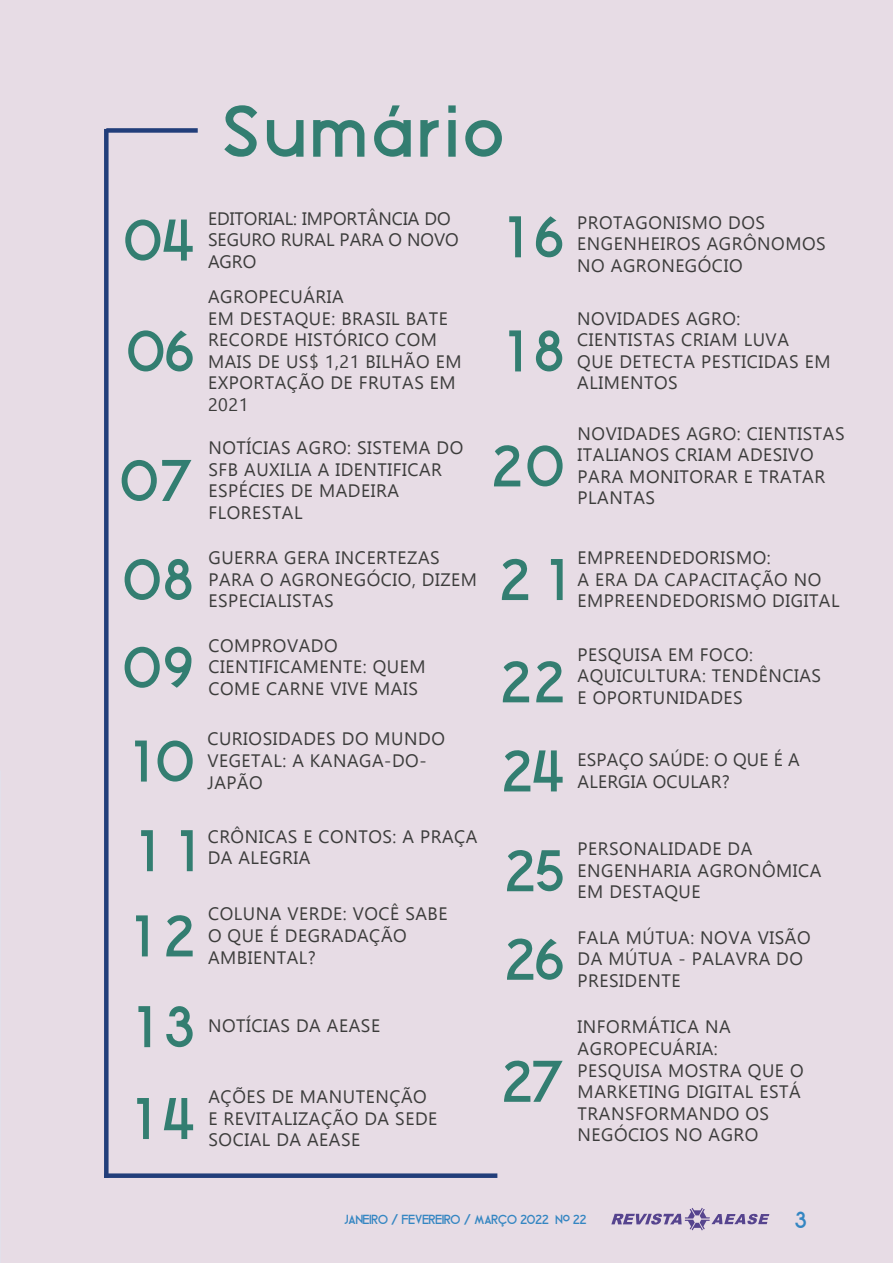
<style>
.page{position:relative;width:893px;height:1263px;background:#e7dce5}
.page>*{position:absolute;margin:0;border:0;box-sizing:border-box;transform-origin:0 0}
.t1{font:75px "Blissful Thinking";letter-spacing:.08em;color:#337e71}
.t2{font:60px/110.9px "Blissful Thinking";letter-spacing:.04em;color:#337e71}
.t3{font:24px "Blissful Thinking";color:#0085cd}
.t4{font:18px/21.6px "Ebrima";letter-spacing:.03em;color:#3c3c3b}
.t5{font:18px/21.6px "Ebrima";color:#3c3c3b}
.t6{font:18px/21.6px "Ebrima";letter-spacing:.01em;color:#3c3c3b}
.t7{font:13.5px "Blissful Thinking";color:#0085cd}
</style>
<div class="page">
<div style="left:106px;top:128px;width:92px;height:5px;background:#223e7a"></div>
<div style="left:104px;top:1173px;width:393px;height:5px;background:#223e7a"></div>
<div style="left:104px;top:129px;width:5px;height:1049px;background:#223e7a"></div>
<h1 class="t1" style="left:224px;top:89px;width:283px">Sumário</h1>
<h2 class="t2" style="left:125px;top:184px;width:72px">04<br>06</h2>
<h2 class="t2" style="left:122px;top:424px;width:74px">07</h2>
<h2 class="t2" style="left:125px;top:535px;width:71px;line-height:87.8px">08<br>09</h2>
<p class="t5" style="left:208px;top:207px;width:252px">EDITORIAL: IMPORTÂNCIA DO<br>SEGURO RURAL PARA O NOVO<br>AGRO</p>
<p class="t4" style="left:208px;top:285px;width:255px">AGROPECUÁRIA<br>EM DESTAQUE: BRASIL BATE<br>RECORDE HISTÓRICO COM<br>MAIS DE US$ 1,21 BILHÃO EM<br>EXPORTAÇÃO DE FRUTAS EM<br>2021</p>
<p class="t4" style="left:208px;top:436px;width:256px">NOTÍCIAS AGRO: SISTEMA DO<br>SFB AUXILIA A IDENTIFICAR<br>ESPÉCIES DE MADEIRA<br>FLORESTAL</p>
<p class="t4" style="left:208px;top:546px;width:270px">GUERRA GERA INCERTEZAS<br>PARA O AGRONEGÓCIO, DIZEM<br>ESPECIALISTAS</p>
<p class="t4" style="left:208px;top:634px;width:219px">COMPROVADO<br>CIENTIFICAMENTE: QUEM<br>COME CARNE VIVE MAIS</p>
<h2 class="t2" style="left:135px;top:705px;width:62px">10</h2>
<h2 class="t2" style="left:141px;top:795px;width:56px">1 1</h2>
<h2 class="t2" style="left:136px;top:880px;width:61px">1 2</h2>
<p class="t4" style="left:207px;top:728px;width:239px">CURIOSIDADES DO MUNDO<br>VEGETAL: A KANAGA-DO-<br>JAPÃO</p>
<p class="t4" style="left:208px;top:825px;width:271px">CRÔNICAS E CONTOS: A PRAÇA<br>DA ALEGRIA</p>
<p class="t4" style="left:208px;top:902px;width:241px">COLUNA VERDE: VOCÊ SABE<br>O QUE É DEGRADAÇÃO<br>AMBIENTAL?</p>
<h2 class="t2" style="left:138px;top:971px;width:59px">13</h2>
<p class="t4" style="left:208px;top:1014px;width:174px">NOTÍCIAS DA AEASE</p>
<h2 class="t2" style="left:137px;top:1062px;width:60px">14</h2>
<p class="t4" style="left:208px;top:1085px;width:230px">AÇÕES DE MANUTENÇÃO<br>E REVITALIZAÇÃO DA SEDE<br>SOCIAL DA AEASE</p>
<h2 class="t2" style="left:509px;top:181px;width:57px">16</h2>
<p class="t4" style="left:577px;top:211px;width:250px">PROTAGONISMO DOS<br>ENGENHEIROS AGRÔNOMOS<br>NO AGRONEGÓCIO</p>
<h2 class="t2" style="left:509px;top:295px;width:57px">18</h2>
<h2 class="t2" style="left:494px;top:410px;width:73px">20</h2>
<p class="t4" style="left:577px;top:307px;width:255px">NOVIDADES AGRO:<br>CIENTISTAS CRIAM LUVA<br>QUE DETECTA PESTICIDAS EM<br>ALIMENTOS</p>
<p class="t4" style="left:578px;top:422px;width:268px">NOVIDADES AGRO: CIENTISTAS<br>ITALIANOS CRIAM ADESIVO<br>PARA MONITORAR E TRATAR<br>PLANTAS</p>
<h2 class="t2" style="left:502px;top:524px;width:65px">2 1</h2>
<p class="t4" style="left:578px;top:546px;width:263px">EMPREENDEDORISMO:<br>A ERA DA CAPACITAÇÃO NO<br>EMPREENDEDORISMO DIGITAL</p>
<h2 class="t2" style="left:503px;top:626px;width:64px">22</h2>
<p class="t4" style="left:578px;top:643px;width:245px">PESQUISA EM FOCO:<br>AQUICULTURA: TENDÊNCIAS<br>E OPORTUNIDADES</p>
<h2 class="t2" style="left:504px;top:720px;width:63px;line-height:99.8px">24<br>25</h2>
<h2 class="t2" style="left:507px;top:903px;width:60px">26</h2>
<h2 class="t2" style="left:504px;top:1025px;width:63px">27</h2>
<p class="t6" style="left:578px;top:748px;width:224px">ESPAÇO SAÚDE: O QUE É A<br>ALERGIA OCULAR?</p>
<p class="t4" style="left:578px;top:837px;width:245px">PERSONALIDADE DA<br>ENGENHARIA AGRONÔMICA<br>EM DESTAQUE</p>
<p class="t4" style="left:578px;top:926px;width:234px">FALA MÚTUA: NOVA VISÃO<br>DA MÚTUA - PALAVRA DO<br>PRESIDENTE</p>
<p class="t4" style="left:578px;top:1015px;width:227px">INFORMÁTICA NA<br>AGROPECUÁRIA:<br>PESQUISA MOSTRA QUE O<br>MARKETING DIGITAL ESTÁ<br>TRANSFORMANDO OS<br>NEGÓCIOS NO AGRO</p>
<p class="t7" style="left:345px;top:1212px;width:243px">JANEIRO / FEVEREIRO / MARÇO 2022 Nº 22</p>
<h3 class="t3" style="left:795px;top:1206px;width:13px">3</h3>
</div>
